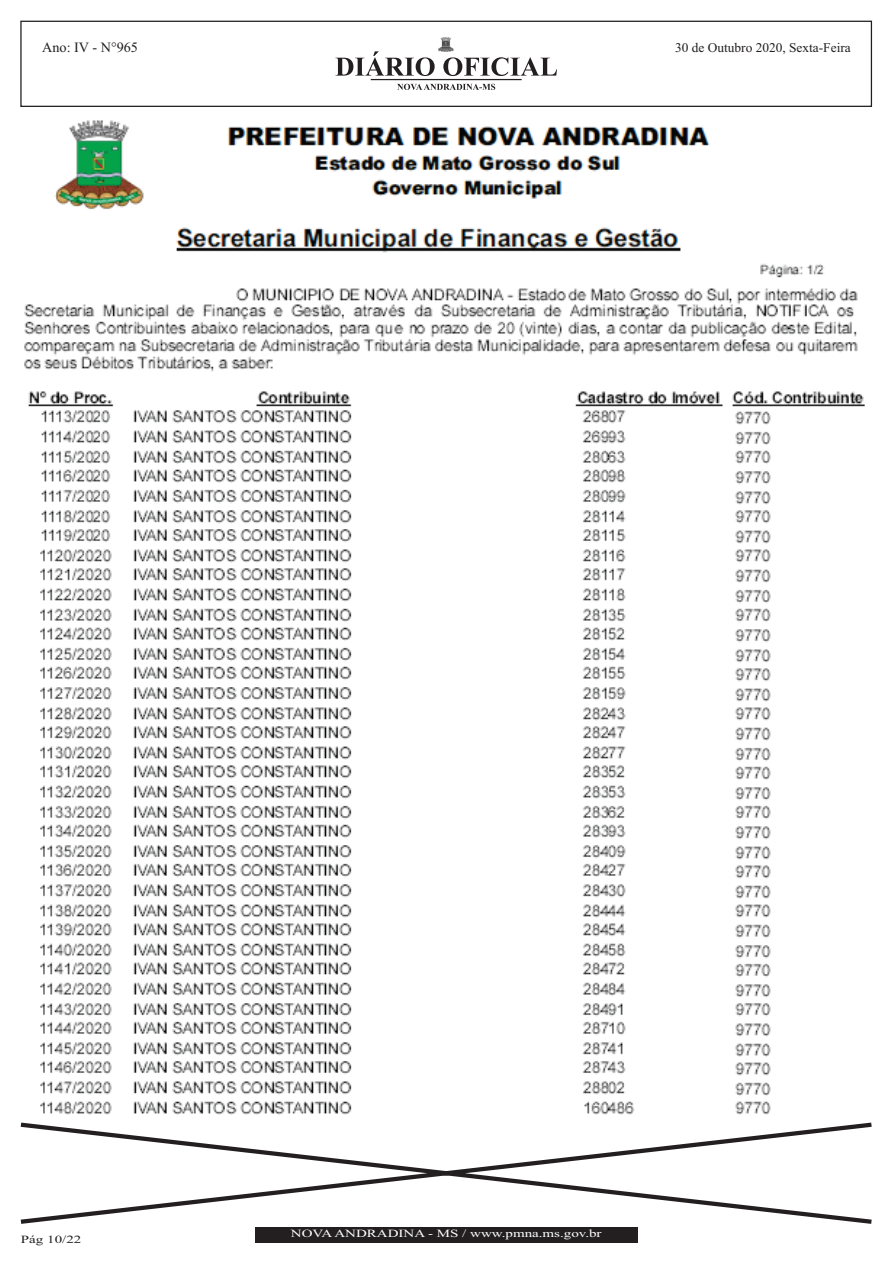
<style>
.page{position:relative;width:893px;height:1263px;background:#fff}
.page>*{position:absolute;margin:0;border:0;box-sizing:border-box;transform-origin:0 0}
.t1{font:14.25px "Times New Roman";color:#231f20}
.t2{font:13.35px "Times New Roman";color:#231f20}
.t3{font:10.95px "Times New Roman";color:#fff;scale:1.36 1}
.t4{font:10.95px "Times New Roman";color:#231f20;scale:1.36 1}
</style>
<div class="page">
<img style="left:24px;top:120px;width:841px;height:995px">
<div style="left:255px;top:1227px;width:382px;height:15px;background:#231f20"></div>
<svg style="left:20px;top:1122px;width:852px;height:102px"></svg>
<div style="left:20px;top:21px;width:852px;height:86px;border:1px solid #231f20"></div>
<svg style="left:335px;top:51px;width:222px;height:39px"></svg>
<img style="left:439px;top:38px;width:14px;height:13px">
<h1 class="t1" style="left:42px;top:42px;width:97px">Ano: IV - N°965</h1>
<p class="t2" style="left:675px;top:43px;width:177px">30 de Outubro 2020, Sexta-Feira</p>
<p class="t4" style="left:21px;top:1235px;width:46px">Pág 10/22</p>
<p class="t3" style="left:291px;top:1230px;width:230px">NOVAANDRADINA - MS / www.pmna.ms.gov.br</p>
</div>
